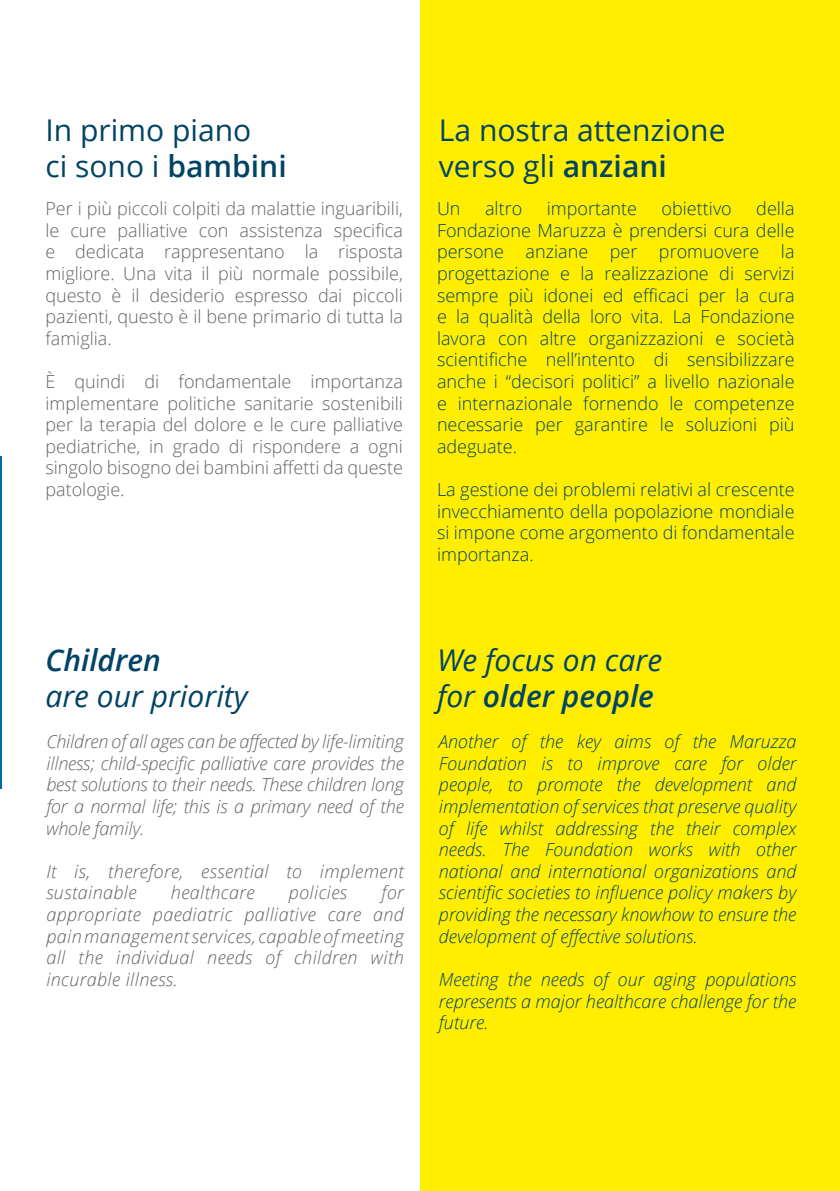
<style>
.page{position:relative;width:840px;height:1191px;background:#fff}
.page>*{position:absolute;margin:0;border:0;box-sizing:border-box;transform-origin:0 0}
.t1{font:30px/36px "Open Sans";color:#004364}
.t2{font:italic 30px/36px "Open Sans";color:#004364}
.t3{font:italic 600 30px "Open Sans";color:#004364}
.t4{font:300 18px/21.6px "Open Sans";color:#004364;text-align:justify}
.t5{font:italic 300 18px/21.6px "Open Sans";color:#004364;text-align:justify}
.t6{font:300 18px/21.6px "Open Sans";color:#646363;text-align:justify}
.t7{font:italic 300 18px/21.6px "Open Sans";letter-spacing:.02em;color:#646363;text-align:justify}
.s1{font-weight:600}
</style>
<div class="page">
<div style="left:420px;top:0;width:419px;height:1191px;background:#fe0"></div>
<hr style="left:0;top:456px;width:1px;height:333px;background:#006aa3">
<h1 class="t1" style="left:45px;top:111px;width:243px">In primo piano<br>ci sono i <span class="s1">bambini</span></h1>
<h1 class="t1" style="left:438px;top:111px;width:288px">La nostra attenzione verso gli <span class="s1">anziani</span></h1>
<p class="t6" style="left:45px;top:197px;width:359px">Per i più piccoli colpiti da malattie inguaribili, le cure palliative con assistenza specifica e dedicata rappresentano la risposta migliore. Una vita il più normale possibile, questo è il desiderio espresso dai piccoli pazienti, questo è il bene primario di tutta la famiglia.</p>
<p class="t6" style="left:45px;top:370px;width:359px">È quindi di fondamentale importanza implementare politiche sanitarie sostenibili per la terapia del dolore e le cure palliative pediatriche, in grado di rispondere a ogni singolo bisogno dei bambini affetti da queste patologie.</p>
<p class="t4" style="left:437px;top:197px;width:359px;text-indent:319px">della Fondazione Maruzza è prendersi cura delle persone anziane per promuovere la progettazione e la realizzazione di servizi sempre più idonei ed efficaci per la cura e la qualità della loro vita. La Fondazione lavora con altre organizzazioni e società scientifiche nell’intento di sensibilizzare anche i “decisori politici” a livello nazionale e internazionale fornendo le competenze necessarie per garantire le soluzioni più adeguate.</p>
<p class="t4" style="left:437px;top:478px;width:359px">La gestione dei problemi relativi al crescente invecchiamento della popolazione mondiale si impone come argomento di fondamentale importanza.</p>
<p class="t4" style="left:437px;top:197px;width:25px">Un</p>
<p class="t4" style="left:485px;top:197px;width:39px">altro</p>
<p class="t4" style="left:546px;top:197px;width:92px">importante</p>
<p class="t4" style="left:661px;top:197px;width:72px">obiettivo</p>
<h1 class="t3" style="left:45px;top:639px;width:117px">Children</h1>
<h1 class="t2" style="left:45px;top:677px;width:203px">are our priority</h1>
<p class="t7" style="left:46px;top:730px;width:359px">Children of all ages can be affected by life-limiting illness; child-specific palliative care provides the best solutions to their needs. These children long for a normal life; this is a primary need of the whole family.</p>
<p class="t7" style="left:46px;top:860px;width:359px">It is, therefore, essential to implement sustainable</p>
<p class="t7" style="left:46px;top:881px;width:359px;text-indent:335px">for appropriate paediatric palliative care and pain management services, capable of meeting all the individual needs of children with incurable illness.</p>
<p class="t7" style="left:171px;top:881px;width:85px">healthcare</p>
<p class="t7" style="left:289px;top:881px;width:60px">policies</p>
<h1 class="t2" style="left:437px;top:641px;width:226px">We focus on care for <span class="s1">older people</span></h1>
<p class="t5" style="left:438px;top:730px;width:359px">Another of the key aims of the Maruzza Foundation is to improve care for older people, to promote the development and implementation of services that preserve quality of life whilst addressing the their complex needs. The Foundation works with other national and international organizations and scientific societies to influence policy makers by providing the necessary knowhow to ensure the development of effective solutions.</p>
<p class="t5" style="left:438px;top:968px;width:359px">Meeting the needs of our aging populations represents a major healthcare challenge for the future.</p>
</div>
